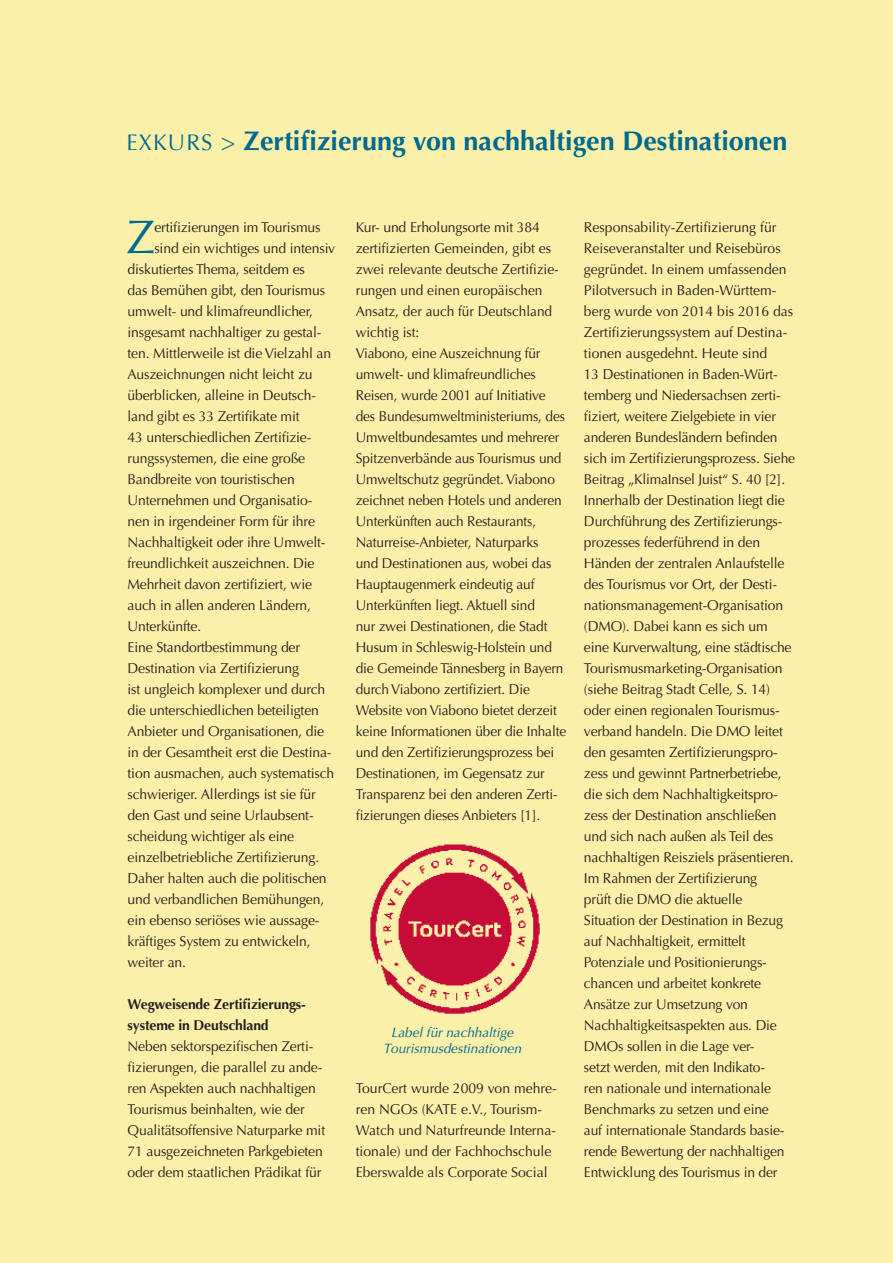
<style>
.page{position:relative;width:893px;height:1263px;background:#fbf0a9}
.page>*{position:absolute;margin:0;border:0;box-sizing:border-box;transform-origin:0 0}
.t1{font:47.25px "Optima CE";color:#006991}
.t2{font:700 27px "Optima CE";color:#006991}
.t3{font:14.25px/21px "Optima CE";letter-spacing:-.01em;color:#231f20}
.t4{font:700 14.25px/21px "Optima";letter-spacing:-.01em;color:#231f20}
.t5{font:italic 13.5px/16.2px "Optima CE";color:#006991;text-align:center}
.s1{font-family:"Optima";font-weight:400;font-size:22.5px}
.s2{font-family:"Optima";font-weight:400;font-size:24px}
</style>
<div class="page">
<img style="left:370px;top:844px;width:170px;height:170px">
<h2 class="t2" style="left:126px;top:123px;width:662px"><span class="s1">EXKURS</span> <span class="s2">&gt;</span> Zertifizierung von nachhaltigen Destinationen</h2>
<h1 class="t1" style="left:126px;top:208px;width:30px">Z</h1>
<p class="t3" style="left:154px;top:217px;width:168px">ertifizierungen im Tourismus</p>
<p class="t3" style="left:154px;top:238px;width:182px">sind ein wichtiges und intensiv</p>
<p class="t3" style="left:128px;top:259px;width:179px">diskutiertes Thema, seitdem es</p>
<p class="t3" style="left:128px;top:280px;width:199px">das Bemühen gibt, den Tourismus</p>
<p class="t3" style="left:128px;top:301px;width:187px">umwelt- und klimafreundlicher,</p>
<p class="t3" style="left:128px;top:322px;width:195px">insgesamt nachhaltiger zu gestal-</p>
<p class="t3" style="left:128px;top:343px;width:205px">ten. Mittlerweile ist die Vielzahl an</p>
<p class="t3" style="left:128px;top:364px;width:187px">Auszeichnungen nicht leicht zu</p>
<p class="t3" style="left:128px;top:385px;width:190px">überblicken, alleine in Deutsch-</p>
<p class="t3" style="left:128px;top:406px;width:174px">land gibt es 33 Zertifikate mit</p>
<p class="t3" style="left:128px;top:427px;width:185px">43 unterschiedlichen Zertifizie-</p>
<p class="t3" style="left:128px;top:448px;width:179px">rungssystemen, die eine große</p>
<p class="t3" style="left:128px;top:469px;width:169px">Bandbreite von touristischen</p>
<p class="t3" style="left:128px;top:490px;width:186px">Unternehmen und Organisatio-</p>
<p class="t3" style="left:128px;top:511px;width:189px">nen in irgendeiner Form für ihre</p>
<p class="t3" style="left:128px;top:532px;width:199px">Nachhaltigkeit oder ihre Umwelt-</p>
<p class="t3" style="left:128px;top:553px;width:189px">freundlichkeit auszeichnen. Die</p>
<p class="t3" style="left:128px;top:574px;width:186px">Mehrheit davon zertifiziert, wie</p>
<p class="t3" style="left:128px;top:595px;width:185px">auch in allen anderen Ländern,</p>
<p class="t3" style="left:128px;top:616px;width:75px">Unterkünfte.</p>
<p class="t3" style="left:128px;top:637px;width:174px">Eine Standortbestimmung der</p>
<p class="t3" style="left:128px;top:658px;width:173px">Destination via Zertifizierung</p>
<p class="t3" style="left:128px;top:679px;width:199px">ist ungleich komplexer und durch</p>
<p class="t3" style="left:128px;top:700px;width:193px">die unterschiedlichen beteiligten</p>
<p class="t3" style="left:128px;top:721px;width:198px">Anbieter und Organisationen, die</p>
<p class="t3" style="left:128px;top:742px;width:206px">in der Gesamtheit erst die Destina-</p>
<p class="t3" style="left:128px;top:763px;width:208px">tion ausmachen, auch systematisch</p>
<p class="t3" style="left:128px;top:784px;width:190px">schwieriger. Allerdings ist sie für</p>
<p class="t3" style="left:128px;top:805px;width:188px">den Gast und seine Urlaubsent-</p>
<p class="t3" style="left:128px;top:826px;width:168px">scheidung wichtiger als eine</p>
<p class="t3" style="left:128px;top:847px;width:193px">einzelbetriebliche Zertifizierung.</p>
<p class="t3" style="left:128px;top:868px;width:201px">Daher halten auch die politischen</p>
<p class="t3" style="left:128px;top:889px;width:198px">und verbandlichen Bemühungen,</p>
<p class="t3" style="left:128px;top:910px;width:194px">ein ebenso seriöses wie aussage-</p>
<p class="t3" style="left:128px;top:931px;width:185px">kräftiges System zu entwickeln,</p>
<p class="t3" style="left:128px;top:952px;width:60px">weiter an.</p>
<p class="t4" style="left:128px;top:994px;width:180px">Wegweisende Zertifizierungs&shy;systeme in Deutschland</p>
<p class="t3" style="left:128px;top:1036px;width:199px">Neben sektorspezifischen Zerti&shy;fizierungen, die parallel zu ande&shy;ren Aspekten auch nachhaltigen Tourismus beinhalten, wie der Qualitätsoffensive Naturparke mit 71 ausgezeichneten Parkgebieten oder dem staatlichen Prädikat für</p>
<p class="t3" style="left:356px;top:217px;width:212px">Kur- und Erholungsorte mit 384 zertifizierten Gemeinden, gibt es zwei relevante deutsche Zertifizie&shy;rungen und einen europäischen Ansatz, der auch für Deutschland wichtig ist:<br>Viabono, eine Auszeichnung für umwelt- und klimafreundliches Reisen, wurde 2001 auf Initiative des Bundesumweltministeriums, des Umweltbundesamtes und mehrerer Spitzenverbände aus Tourismus und Umweltschutz gegründet. Viabono zeichnet neben Hotels und anderen Unterkünften auch Restaurants, Naturreise-Anbieter, Naturparks<br>und Destinationen aus, wobei das Hauptaugenmerk eindeutig auf Unterkünften liegt. Aktuell sind<br>nur zwei Destinationen, die Stadt Husum in Schleswig-Holstein und die Gemeinde Tännesberg in Bayern durch Viabono zertifiziert. Die Website von Viabono bietet derzeit keine Informationen über die Inhalte und den Zertifizierungsprozess bei Destinationen, im Gegensatz zur Transparenz bei den anderen Zerti&shy;fizierungen dieses Anbieters [1].</p>
<p class="t5" style="left:383px;top:1024px;width:140px">Label für nachhaltige<br>Tourismusdestinationen</p>
<p class="t3" style="left:356px;top:1078px;width:202px">TourCert wurde 2009 von mehre&shy;ren NGOs (KATE e.V., Tourism-<br>Watch und Naturfreunde Interna&shy;tionale) und der Fachhochschule<br>Eberswalde als Corporate Social</p>
<p class="t3" style="left:584px;top:217px;width:213px">Responsability-Zertifizierung für Reiseveranstalter und Reisebüros gegründet. In einem umfassenden Pilotversuch in Baden-Württem&shy;berg wurde von 2014 bis 2016 das Zertifizierungssystem auf Destina&shy;tionen ausgedehnt. Heute sind<br>13 Destinationen in Baden-Würt&shy;temberg und Niedersachsen zerti&shy;fiziert, weitere Zielgebiete in vier anderen Bundesländern befinden sich im Zertifizierungsprozess. Siehe Beitrag „KlimaInsel Juist“ S. 40 [2].<br>Innerhalb der Destination liegt die Durchführung des Zertifizierungs&shy;prozesses federführend in den Händen der zentralen Anlaufstelle des Tourismus vor Ort, der Desti&shy;nationsmanagement-Organisation (DMO). Dabei kann es sich um eine Kurverwaltung, eine städtische Tourismusmarketing-Organisation (siehe Beitrag Stadt Celle, S. 14) oder einen regionalen Tourismus&shy;verband handeln. Die DMO leitet den gesamten Zertifizierungspro&shy;zess und gewinnt Partnerbetriebe, die sich dem Nachhaltigkeitspro&shy;zess der Destination anschließen und sich nach außen als Teil des nachhaltigen Reisziels präsentieren.<br>Im Rahmen der Zertifizierung<br>prüft die DMO die aktuelle Situation der Destination in Bezug auf Nachhaltigkeit, ermittelt Potenziale und Positionierungs&shy;chancen und arbeitet konkrete Ansätze zur Umsetzung von Nachhaltigkeitsaspekten aus. Die DMOs sollen in die Lage ver-<br>setzt werden, mit den Indikato-<br>ren nationale und internationale Benchmarks zu setzen und eine<br>auf internationale Standards basie&shy;rende Bewertung der nachhaltigen Entwicklung des Tourismus in der</p>
</div>
